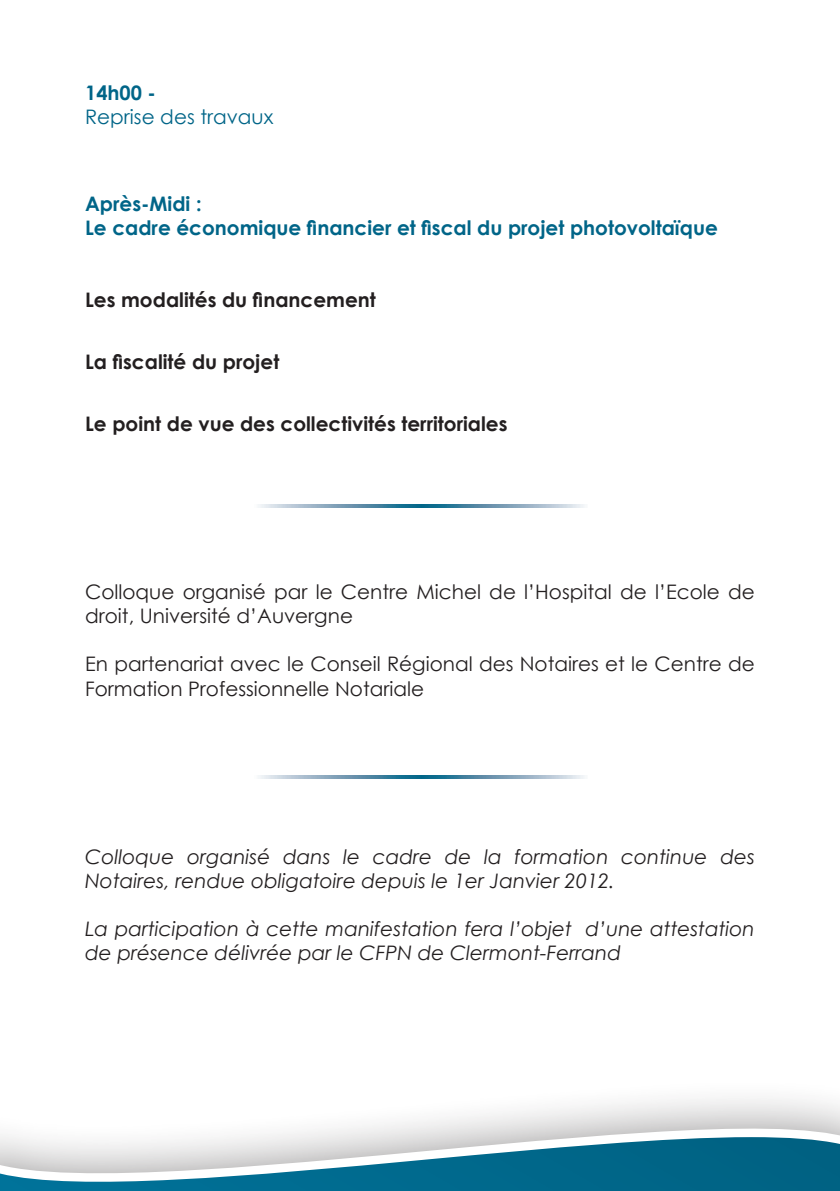
<style>
.page{position:relative;width:840px;height:1191px;background:#fff}
.page>*{position:absolute;margin:0;border:0;box-sizing:border-box;transform-origin:0 0}
.t1{font:italic 20px/24px "Century Gothic";color:#231f20}
.t2{font:20px/24px "Century Gothic";color:#231f20}
.t3{font:700 20px "Century Gothic";color:#231f20}
.t4{font:700 20px "Century Gothic";color:#006588}
.t5{font:20px "Century Gothic";color:#006588}
</style>
<div class="page">
<svg style="left:0;top:1098px;width:839px;height:39px"></svg>
<svg style="left:0;top:1137px;width:839px;height:54px"></svg>
<svg style="left:258px;top:505px;width:327px;height:2px"></svg>
<svg style="left:258px;top:776px;width:327px;height:2px"></svg>
<p class="t4" style="left:85px;top:78px;width:72px">14h00 -</p>
<p class="t5" style="left:85px;top:103px;width:190px">Reprise des travaux</p>
<p class="t4" style="left:85px;top:188px;width:118px">Après-Midi :</p>
<p class="t4" style="left:85px;top:212px;width:633px">Le cadre économique financier et fiscal du projet photovoltaïque</p>
<p class="t3" style="left:85px;top:284px;width:292px">Les modalités du financement</p>
<p class="t3" style="left:85px;top:346px;width:196px">La fiscalité du projet</p>
<p class="t3" style="left:85px;top:409px;width:423px">Le point de vue des collectivités territoriales</p>
<p class="t2" style="left:85px;top:580px;width:671px">Colloque organisé par le Centre Michel de l’Hospital de l’Ecole de droit, Université d’Auvergne</p>
<p class="t2" style="left:85px;top:652px;width:671px">En partenariat avec le Conseil Régional des Notaires et le Centre de<br>Formation Professionnelle Notariale</p>
<p class="t1" style="left:85px;top:844px;width:670px">Colloque organisé dans le cadre de la formation continue des<br>Notaires, rendue obligatoire depuis le 1er Janvier 2012.</p>
<p class="t1" style="left:85px;top:916px;width:670px">La participation à cette manifestation fera l’objet d’une attestation de présence délivrée par le CFPN de Clermont-Ferrand</p>
</div>
